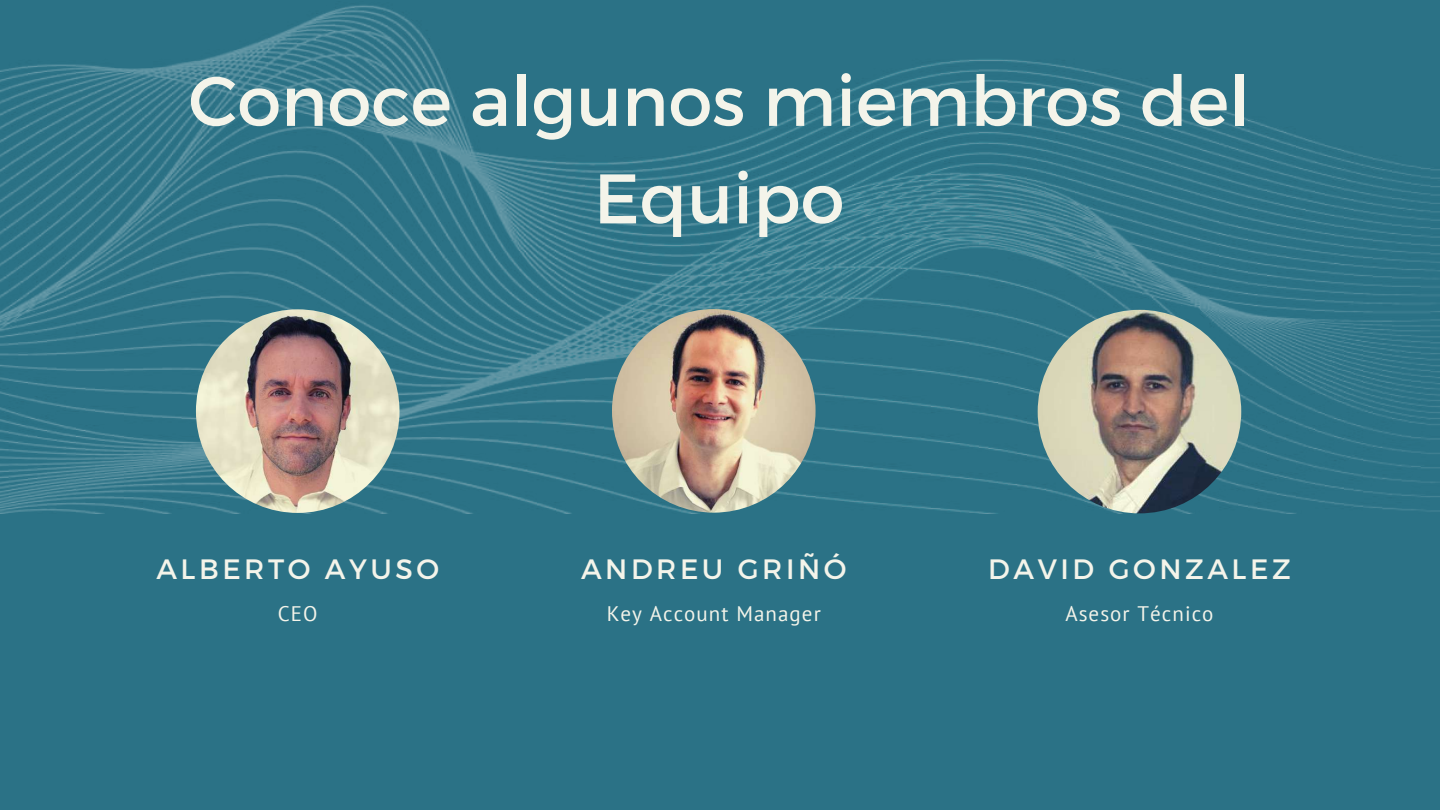
<style>
.page{position:relative;width:1440px;height:810px;background:#2b7286}
.page>*{position:absolute;margin:0;border:0;box-sizing:border-box;transform-origin:0 0}
.t1{font:70px/97.5px "Montserrat";color:#f4f4ea;text-align:center}
.t2{font:28px "Montserrat";letter-spacing:.125em;color:#f4f4ea}
.t3{font:21px "PT Sans";letter-spacing:.05em;color:#f4f4ea}
</style>
<div class="page">
<img style="left:0;top:5px;width:1440px;height:508px">
<img style="left:196px;top:309px;width:204px;height:204px;border-radius:50%">
<img style="left:612px;top:309px;width:204px;height:204px;border-radius:50%">
<img style="left:1038px;top:310px;width:203px;height:203px;border-radius:50%">
<h1 class="t1" style="left:189px;top:49px;width:1063px">Conoce algunos miembros del<br>Equipo</h1>
<p class="t2" style="left:156px;top:550px;width:284px">ALBERTO AYUSO</p>
<p class="t3" style="left:278px;top:600px;width:41px">CEO</p>
<p class="t2" style="left:581px;top:550px;width:267px">ANDREU GRIÑÓ</p>
<p class="t3" style="left:607px;top:600px;width:216px">Key Account Manager</p>
<p class="t2" style="left:988px;top:550px;width:304px">DAVID GONZALEZ</p>
<p class="t3" style="left:1065px;top:600px;width:150px">Asesor Técnico</p>
</div>
